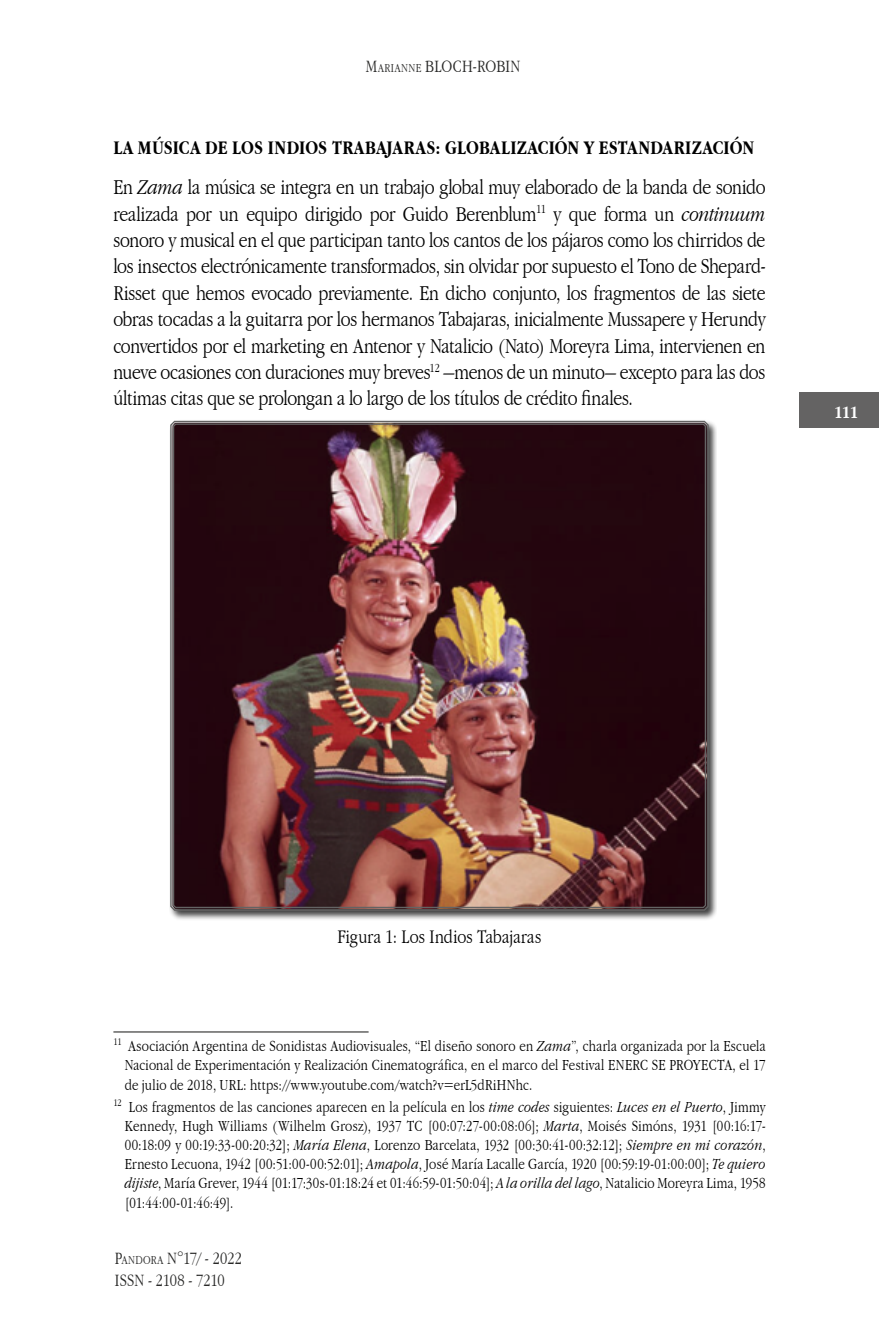
<style>
.page{position:relative;width:879px;height:1321px;background:#fff}
.page>*{position:absolute;margin:0;border:0;box-sizing:border-box;transform-origin:0 0}
.TEXTE{font:300 condensed 22px/26.4px "Garamond";letter-spacing:-.015em;color:#000;text-align:justify}
._2_titre_chapitre{font:700 condensed 20px "Garamond";letter-spacing:.01em;color:#000}
.retrait{font:300 condensed 20px "Garamond";letter-spacing:.01em;color:#000}
.t1{font:300 condensed 18px/22px "Garamond";letter-spacing:.005em;color:#282827}
.t2{font:700 condensed 18px "Garamond";color:#fff}
.Notes_de_bas_de_page{font:300 condensed 16px/19.2px "Garamond";letter-spacing:.01em;color:#000;text-align:justify}
.s1{font-size:12.6px}
.s2{font-style:italic}
</style>
<div class="page">
<div style="left:799px;top:392px;width:80px;height:36px;background:#646363"></div>
<div style="left:169px;top:420px;width:548px;height:501px;background:#000;opacity:.75"></div>
<img style="left:169px;top:420px;width:541px;height:492px">
<hr style="left:113px;top:1031px;width:256px;height:2px;background:#3c3c3b">
<p class="t1" style="left:366px;top:56px;width:148px">M<span class="s1">ARIANNE</span> BLOCH-ROBIN</p>
<p class="_2_titre_chapitre" style="left:113px;top:136px;width:642px">LA MÚSICA DE LOS INDIOS TRABAJARAS: GLOBALIZACIÓN Y ESTANDARIZACIÓN</p>
<p class="TEXTE" style="left:113px;top:174px;width:654px">En <span class="s2">Zama</span> la música se integra en un trabajo global muy elaborado de la banda de sonido realizada por un equipo dirigido por Guido Berenblum<sup>11</sup> y que forma un <span class="s2">continuum </span>sonoro y musical en el que participan tanto los cantos de los pájaros como los chirridos de los insectos electrónicamente transformados, sin olvidar por supuesto el Tono de Shepard-Risset que hemos evocado previamente. En dicho conjunto, los fragmentos de las siete obras tocadas a la guitarra por los hermanos Tabajaras, inicialmente Mussapere y Herundy convertidos por el marketing en Antenor y Natalicio (Nato) Moreyra Lima, intervienen en nueve ocasiones con duraciones muy breves<sup>12</sup> –menos de un minuto– excepto para las dos últimas citas que se prolongan a lo largo de los títulos de crédito finales.</p>
<p class="t2" style="left:834px;top:402px;width:26px">111</p>
<p class="retrait" style="left:337px;top:926px;width:205px">Figura 1: Los Indios Tabajaras</p>
<p class="Notes_de_bas_de_page" style="left:125px;top:1036px;width:642px;text-indent:-11px"><sup>11</sup> Asociación Argentina de Sonidistas Audiovisuales, “El diseño sonoro en <span class="s2">Zama</span>”, charla organizada por la Escuela Nacional de Experimentación y Realización Cinematográfica, en el marco del Festival ENERC SE PROYECTA, el 17 de julio de 2018, URL: https://www.youtube.com/watch?v=erL5dRiHNhc.</p>
<p class="Notes_de_bas_de_page" style="left:125px;top:1097px;width:642px;text-indent:-11px"><sup>12</sup> Los fragmentos de las canciones aparecen en la película en los <span class="s2">time codes</span> siguientes: <span class="s2">Luces en el Puerto</span>, Jimmy Kennedy, Hugh Williams (Wilhelm Grosz), 1937 TC [00:07:27-00:08:06]; <span class="s2">Marta</span>, Moisés Simóns, 1931 [00:16:17- 00:18:09 y 00:19:33-00:20:32]; <span class="s2">María Elena</span>, Lorenzo Barcelata, 1932 [00:30:41-00:32:12]; <span class="s2">Siempre en mi corazón</span>, Ernesto Lecuona, 1942 [00:51:00-00:52:01]; <span class="s2">Amapola</span>, José María Lacalle García, 1920 [00:59:19-01:00:00]; <span class="s2">Te quiero dijiste</span>, María Grever, 1944 [01:17:30s-01:18:24 et 01:46:59-01:50:04]; <span class="s2">A la orilla del lago</span>, Natalicio Moreyra Lima, 1958 [01:44:00-01:46:49].</p>
<p class="t1" style="left:115px;top:1247px;width:129px">P<span class="s1">ANDORA</span> N°17/ - 2022<br>ISSN - 2108 - 7210</p>
</div>
